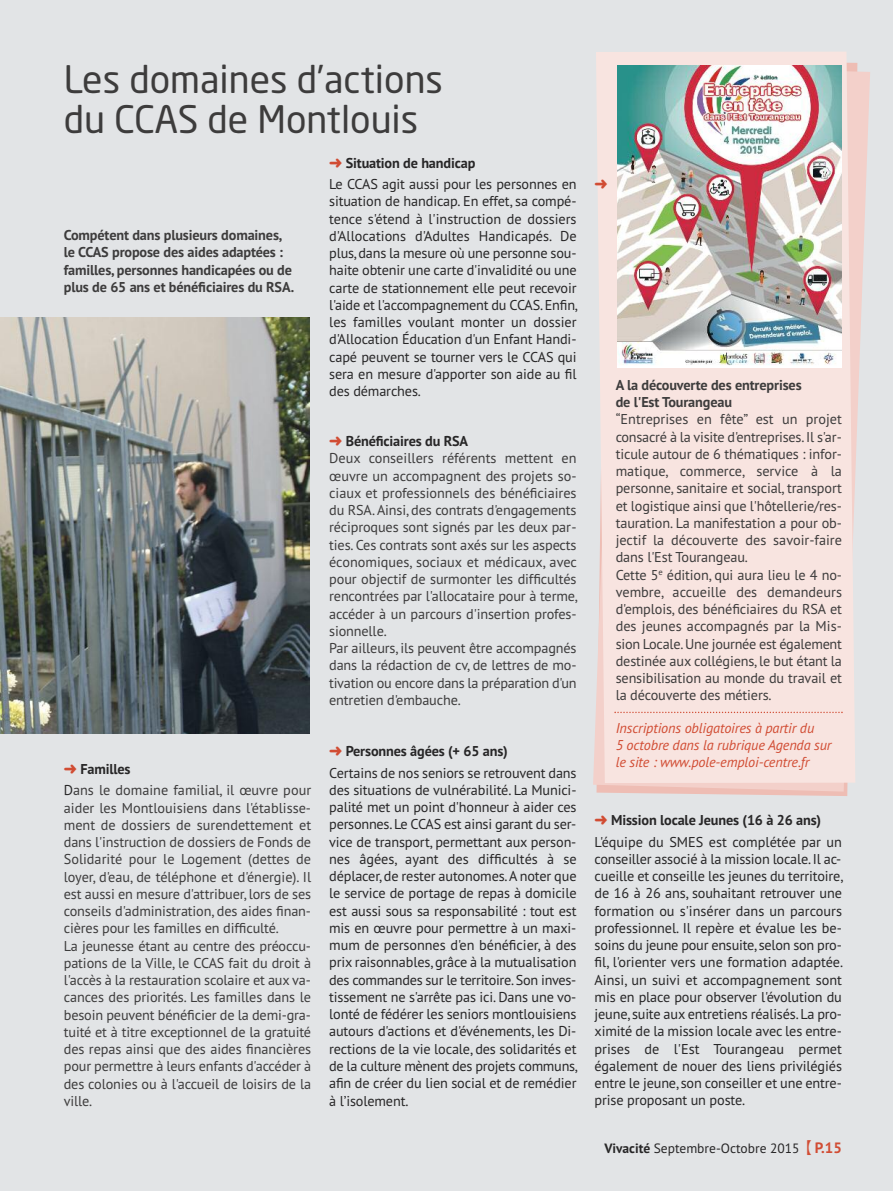
<style>
.page{position:relative;width:893px;height:1191px;background:#e2e4e6}
.page>*{position:absolute;margin:0;border:0;box-sizing:border-box;transform-origin:0 0}
.t1{font:37.5px/40.5px "Neo Sans Std";color:#3d3c3c}
.t2{font:14.25px/17.2px "PT Sans";letter-spacing:-.01em;color:#272627}
.t3{font:14.25px/17.2px "PT Sans";letter-spacing:-.01em;color:#3d3c3c}
.t4{font:700 14.25px/17.2px "PT Sans";letter-spacing:-.01em;color:#3d3c3c}
.t5{font:italic 14.25px/17.2px "PT Sans";letter-spacing:-.01em;color:#d14c33}
.t6{font:13.5px "PT Sans";color:#272627}
.s1{color:#d14c33}
.s2{font-weight:700;color:#272627}
.s3{color:#272627}
.s4{font-weight:700}
.s5{font-family:"Li Hei Pro";font-size:15px;color:#d14c33}
.s6{font-weight:700;font-size:15px;color:#d14c33}
</style>
<div class="page">
<svg style="left:593px;top:65px;width:277px;height:726px"></svg>
<div style="left:596px;top:52px;width:259px;height:731px;background:#f8e4e0"></div>
<img style="left:617px;top:65px;width:224px;height:302px">
<img style="left:0;top:317px;width:309px;height:416px">
<svg style="left:614px;top:711px;width:229px;height:2px"></svg>
<svg style="left:595px;top:180px;width:12px;height:9px"></svg>
<h1 class="t1" style="left:64px;top:62px;width:381px">Les domaines d’actions du CCAS de Montlouis</h1>
<p class="t4" style="left:64px;top:226px;width:232px">Compétent dans plusieurs domaines, le CCAS propose des aides adaptées : familles, personnes handicapées ou de plus de 65 ans et bénéficiaires du RSA.</p>
<p class="t3" style="left:64px;top:757px;width:249px;line-height:21.5px"><span class="s1">➜</span> <span class="s2">Familles<br></span><span class="s3">D</span>ans le domaine familial, il œuvre pour</p>
<p class="t3" style="left:64px;top:798px;width:249px">aider les Montlouisiens dans l'établisse&shy;ment de dossiers de surendettement et dans l'instruction de dossiers de Fonds de Solidarité pour le Logement (dettes de loyer, d'eau, de téléphone et d'énergie). Il est aussi en mesure d'attribuer, lors de ses conseils d'administration, des aides finan&shy;cières pour les familles en difficulté.<br>La jeunesse étant au centre des préoccu&shy;pations de la Ville, le CCAS fait du droit à l'accès à la restauration scolaire et aux va&shy;cances des priorités. Les familles dans le besoin peuvent bénéficier de la demi-gra&shy;tuité et à titre exceptionnel de la gratuité des repas ainsi que des aides financières pour permettre à leurs enfants d'accéder à des colonies ou à l'accueil de loisirs de la ville.</p>
<p class="t2" style="left:329px;top:152px;width:249px;line-height:21.5px"><span class="s1">➜</span> <span class="s4">Situation de handicap<br></span>Le CCAS agit aussi pour les personnes en</p>
<p class="t2" style="left:329px;top:192px;width:250px;text-align:justify">situation de handicap. En effet, sa compé&shy;tence s'étend à l'instruction de dossiers d'Allocations d'Adultes Handicapés. De plus,dans la mesure où une personne sou&shy;haite obtenir une carte d'invalidité ou une carte de stationnement elle peut recevoir l'aide et l'accompagnement du CCAS.Enfin, les familles voulant monter un dossier d'Allocation Éducation d'un Enfant Handi&shy;capé peuvent se tourner vers le CCAS qui sera en mesure d'apporter son aide au fil des démarches.</p>
<p class="t3" style="left:329px;top:432px;width:250px"><span class="s1">➜</span> <span class="s2">Bénéficiaires du RSA<br></span>Deux conseillers référents mettent en œuvre un accompagnent des projets so&shy;ciaux et professionnels des bénéficiaires du RSA.Ainsi, des contrats d'engagements réciproques sont signés par les deux par&shy;ties. Ces contrats sont axés sur les aspects économiques, sociaux et médicaux, avec pour objectif de surmonter les difficultés rencontrées par l'allocataire pour à terme, accéder à un parcours d'insertion profes&shy;sionnelle.<br>Par ailleurs, ils peuvent être accompagnés dans la rédaction de cv, de lettres de mo&shy;tivation ou encore dans la préparation d'un entretien d'embauche.</p>
<p class="t2" style="left:329px;top:740px;width:249px;line-height:21.5px"><span class="s1">➜</span> <span class="s4">Personnes âgées (+ 65 ans)<br></span>Certains de nos seniors se retrouvent dans</p>
<p class="t2" style="left:329px;top:781px;width:250px;text-align:justify">des situations de vulnérabilité. La Munici&shy;palité met un point d'honneur à aider ces personnes.Le CCAS est ainsi garant du ser&shy;vice de transport, permettant aux person&shy;nes âgées, ayant des difficultés à se déplacer,de rester autonomes.A noter que le service de portage de repas à domicile est aussi sous sa responsabilité : tout est mis en œuvre pour permettre à un maxi&shy;mum de personnes d'en bénéficier, à des prix raisonnables,grâce à la mutualisation des commandes sur le territoire.Son inves&shy;tissement ne s'arrête pas ici. Dans une vo&shy;lonté de fédérer les seniors montlouisiens autours d'actions et d'événements, les Di&shy;rections de la vie locale, des solidarités et de la culture mènent des projets communs, afin de créer du lien social et de remédier à l’isolement.</p>
<p class="t4" style="left:616px;top:376px;width:187px">A la découverte des entreprises de l'Est Tourangeau</p>
<p class="t3" style="left:616px;top:410px;width:228px">“Entreprises en fête” est un projet consacré à la visite d'entreprises.Il s'ar&shy;ticule autour de 6 thématiques : infor&shy;matique, commerce, service à la personne, sanitaire et social, transport et logistique ainsi que l'hôtellerie/res&shy;tauration. La manifestation a pour ob&shy;jectif la découverte des savoir-faire dans l'Est Tourangeau.<br>Cette 5<sup>e</sup> édition, qui aura lieu le 4 no&shy;vembre, accueille des demandeurs d'emplois, des bénéficiaires du RSA et des jeunes accompagnés par la Mis&shy;sion Locale.Une journée est également destinée aux collégiens,le but étant la sensibilisation au monde du travail et la découverte des métiers.</p>
<p class="t5" style="left:616px;top:718px;width:217px">Inscriptions obligatoires à partir du<br>5 octobre dans la rubrique Agenda sur le site : www.pole-emploi-centre.fr</p>
<p class="t2" style="left:595px;top:809px;width:249px;line-height:21.5px"><span class="s1">➜</span> <span class="s4">Mission locale Jeunes (16 à 26 ans)<br></span>L'équipe du SMES est complétée par un</p>
<p class="t2" style="left:595px;top:850px;width:250px">conseiller associé à la mission locale.Il ac&shy;cueille et conseille les jeunes du territoire, de 16 à 26 ans, souhaitant retrouver une formation ou s'insérer dans un parcours professionnel. Il repère et évalue les be&shy;soins du jeune pour ensuite, selon son pro&shy;fil, l'orienter vers une formation adaptée.<br>Ainsi, un suivi et accompagnement sont mis en place pour observer l'évolution du jeune, suite aux entretiens réalisés.La pro&shy;ximité de la mission locale avec les entre&shy;prises de l'Est Tourangeau permet également de nouer des liens privilégiés entre le jeune, son conseiller et une entre&shy;prise proposant un poste.</p>
<p class="t6" style="left:604px;top:1139px;width:239px"><span class="s4">Vivacité</span> Septembre-Octobre 2015<span class="s5">【</span><span class="s6">P.15</span></p>
</div>
